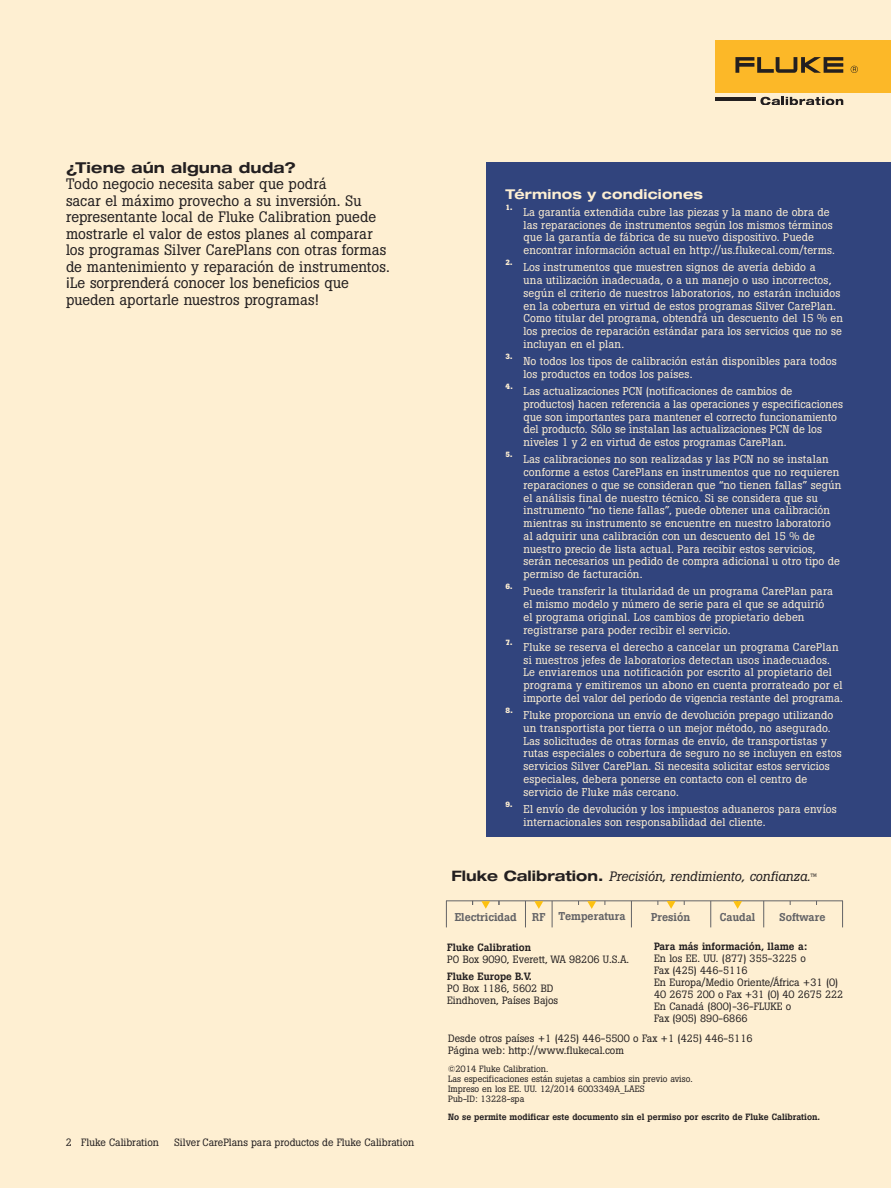
<style>
.page{position:relative;width:891px;height:1188px;background:#feefd2}
.page>*{position:absolute;margin:0;border:0;box-sizing:border-box;transform-origin:0 0}
.t1{font:15px/16.5px "Boton Pro";color:#231f20}
.t2{font:700 expanded 15px "Helvetica Neue LT Std";letter-spacing:.01em;color:#231f20}
.t3{font:italic 13.5px "Boton Pro";color:#231f20}
.t4{font:700 expanded 13.5px "Helvetica Neue LT Std";letter-spacing:.015em;color:#feefd2}
.t5{font:11.25px/12.8px "Boton Pro";letter-spacing:.015em;color:#feefd2}
.t6{font:500 11.25px "Boton Pro";color:#636366}
.t7{font:10.5px/12px "Boton Pro";color:#231f20}
.t8{font:500 10.5px "Boton Pro";color:#231f20}
.t9{font:9px/9.8px "Boton Pro";color:#231f20}
.t10{font:500 9px "Boton Pro";color:#231f20}
.t11{font:700 7.5px "Boton Pro";color:#feefd2}
.s1{font-family:"Helvetica Neue LT Std";font-weight:700;font-style:normal;font-stretch:expanded;font-size:14.4px}
.s2{font-style:normal;font-size:9px}
</style>
<div class="page">
<div style="left:486px;top:162px;width:405px;height:675px;background:#31447d"></div>
<div style="left:716px;top:40px;width:175px;height:53px;background:#fcb828"></div>
<svg style="left:735px;top:57px;width:108px;height:16px"></svg>
<svg style="left:851px;top:66px;width:7px;height:7px"></svg>
<hr style="left:716px;top:97px;width:40px;height:4px;background:#231f20">
<svg style="left:760px;top:97px;width:83px;height:8px"></svg>
<hr style="left:446px;top:900px;width:397px;height:1px;background:#636366">
<svg style="left:525px;top:901px;width:1px;height:26px"></svg>
<svg style="left:446px;top:901px;width:1px;height:26px"></svg>
<svg style="left:552px;top:901px;width:1px;height:26px"></svg>
<svg style="left:631px;top:901px;width:1px;height:26px"></svg>
<svg style="left:710px;top:901px;width:1px;height:26px"></svg>
<svg style="left:763px;top:901px;width:1px;height:26px"></svg>
<svg style="left:842px;top:901px;width:1px;height:26px"></svg>
<svg style="left:481px;top:901px;width:9px;height:8px"></svg>
<svg style="left:534px;top:901px;width:9px;height:8px"></svg>
<svg style="left:587px;top:901px;width:9px;height:8px"></svg>
<svg style="left:667px;top:901px;width:9px;height:8px"></svg>
<svg style="left:733px;top:901px;width:9px;height:8px"></svg>
<h1 class="t2" style="left:66px;top:158px;width:231px">¿Tiene aún alguna duda?</h1>
<p class="t1" style="left:66px;top:176px;width:325px">Todo negocio necesita saber que podrá<br>sacar el máximo provecho a su inversión. Su representante local de Fluke Calibration puede mostrarle el valor de estos planes al comparar los programas Silver CarePlans con otras formas de mantenimiento y reparación de instrumentos. ¡Le sorprenderá conocer los beneficios que pueden aportarle nuestros programas!</p>
<p class="t4" style="left:506px;top:185px;width:199px">Términos y condiciones</p>
<p class="t11" style="left:506px;top:202px;width:8px">1.</p>
<p class="t5" style="left:524px;top:206px;width:313px">La garantía extendida cubre las piezas y la mano de obra de las reparaciones de instrumentos según los mismos términos que la garantía de fábrica de su nuevo dispositivo. Puede encontrar información actual en http://us.flukecal.com/terms.</p>
<p class="t11" style="left:506px;top:258px;width:9px">2.</p>
<p class="t5" style="left:524px;top:261px;width:321px">Los instrumentos que muestren signos de avería debido a<br>una utilización inadecuada, o a un manejo o uso incorrectos, según el criterio de nuestros laboratorios, no estarán incluidos en la cobertura en virtud de estos programas Silver CarePlan.<br>Como titular del programa, obtendrá un descuento del 15 % en los precios de reparación estándar para los servicios que no se incluyan en el plan.</p>
<p class="t11" style="left:506px;top:352px;width:9px">3.</p>
<p class="t5" style="left:524px;top:355px;width:315px">No todos los tipos de calibración están disponibles para todos los productos en todos los países.</p>
<p class="t11" style="left:506px;top:382px;width:9px">4.</p>
<p class="t5" style="left:524px;top:385px;width:321px">Las actualizaciones PCN (notificaciones de cambios de productos) hacen referencia a las operaciones y especificaciones que son importantes para mantener el correcto funcionamiento del producto. Sólo se instalan las actualizaciones PCN de los niveles 1 y 2 en virtud de estos programas CarePlan.</p>
<p class="t11" style="left:506px;top:450px;width:9px">5.</p>
<p class="t5" style="left:524px;top:453px;width:320px">Las calibraciones no son realizadas y las PCN no se instalan conforme a estos CarePlans en instrumentos que no requieren reparaciones o que se consideran que “no tienen fallas” según el análisis final de nuestro técnico. Si se considera que su instrumento “no tiene fallas”, puede obtener una calibración mientras su instrumento se encuentre en nuestro laboratorio al adquirir una calibración con un descuento del 15 % de nuestro precio de lista actual. Para recibir estos servicios, serán necesarios un pedido de compra adicional u otro tipo de permiso de facturación.</p>
<p class="t11" style="left:506px;top:582px;width:9px">6.</p>
<p class="t5" style="left:524px;top:585px;width:311px">Puede transferir la titularidad de un programa CarePlan para el mismo modelo y número de serie para el que se adquirió el programa original. Los cambios de propietario deben registrarse para poder recibir el servicio.</p>
<p class="t11" style="left:506px;top:637px;width:8px">7.</p>
<p class="t5" style="left:524px;top:641px;width:321px">Fluke se reserva el derecho a cancelar un programa CarePlan si nuestros jefes de laboratorios detectan usos inadecuados.<br>Le enviaremos una notificación por escrito al propietario del programa y emitiremos un abono en cuenta prorrateado por el importe del valor del período de vigencia restante del programa.</p>
<p class="t11" style="left:506px;top:706px;width:9px">8.</p>
<p class="t5" style="left:524px;top:709px;width:320px">Fluke proporciona un envío de devolución prepago utilizando un transportista por tierra o un mejor método, no asegurado.<br>Las solicitudes de otras formas de envío, de transportistas y rutas especiales o cobertura de seguro no se incluyen en estos servicios Silver CarePlan. Si necesita solicitar estos servicios especiales, debera ponerse en contacto con el centro de servicio de Fluke más cercano.</p>
<p class="t11" style="left:506px;top:799px;width:9px">9.</p>
<p class="t5" style="left:524px;top:803px;width:315px">El envío de devolución y los impuestos aduaneros para envíos internacionales son responsabilidad del cliente.</p>
<p class="t3" style="left:451px;top:867px;width:367px"><span class="s1">Fluke Calibration.</span> Precisión, rendimiento, confianza.<span class="s2">™</span></p>
<p class="t6" style="left:455px;top:910px;width:64px">Electricidad</p>
<p class="t6" style="left:532px;top:909px;width:95px">RF Temperatura</p>
<p class="t6" style="left:651px;top:910px;width:41px">Presión</p>
<p class="t6" style="left:720px;top:910px;width:37px">Caudal</p>
<p class="t6" style="left:779px;top:910px;width:48px">Software</p>
<p class="t7" style="left:66px;top:1137px;width:94px">2 Fluke Calibration</p>
<p class="t7" style="left:174px;top:1137px;width:242px">Silver CarePlans para productos de Fluke Calibration</p>
<p class="t8" style="left:654px;top:940px;width:155px">Para más información, llame a:</p>
<p class="t7" style="left:654px;top:952px;width:191px">En los EE. UU. (877) 355-3225 o<br>Fax (425) 446-5116<br>En Europa/Medio Oriente/África +31 (0)<br>40 2675 200 o Fax +31 (0) 40 2675 222<br>En Canadá (800)-36-FLUKE o<br>Fax (905) 890-6866</p>
<p class="t7" style="left:448px;top:1032px;width:306px">Desde otros países +1 (425) 446-5500 o Fax +1 (425) 446-5116<br>Página web: http://www.flukecal.com</p>
<p class="t9" style="left:448px;top:1064px;width:246px">©2014 Fluke Calibration.<br>Las especificaciones están sujetas a cambios sin previo aviso.<br>Impreso en los EE. UU. 12/2014 6003349A_LAES<br>Pub-ID: 13228-spa</p>
<p class="t10" style="left:448px;top:1111px;width:373px">No se permite modificar este documento sin el permiso por escrito de Fluke Calibration.</p>
<p class="t8" style="left:447px;top:941px;width:86px">Fluke Calibration</p>
<p class="t7" style="left:447px;top:954px;width:184px">PO Box 9090, Everett, WA 98206 U.S.A.</p>
<p class="t8" style="left:447px;top:969px;width:86px">Fluke Europe B.V.</p>
<p class="t7" style="left:447px;top:982px;width:113px">PO Box 1186, 5602 BD<br>Eindhoven, Países Bajos</p>
</div>
